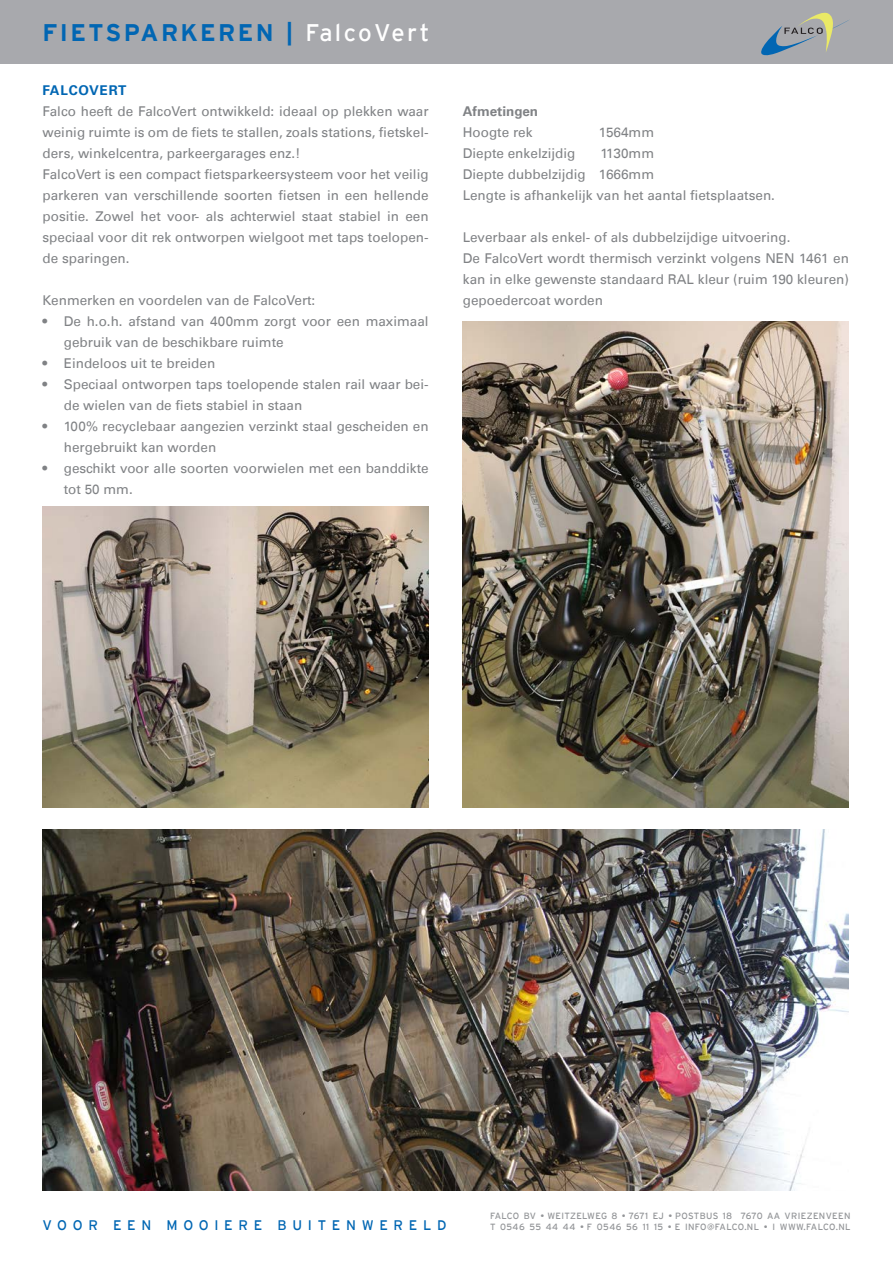
<style>
.page{position:relative;width:893px;height:1263px;background:#fff}
.page>*{position:absolute;margin:0;border:0;box-sizing:border-box;transform-origin:0 0}
.Normaal{font:700 24px "Interstate";letter-spacing:.1em;color:#0166b3}
.t1{font:13.8px "Interstate";letter-spacing:.41em;color:#0166b3}
.t2{font:13.5px/21px "Univers LT";color:#808285}
.t3{font:700 13.5px "Univers LT";color:#808285}
.t4{font:700 13.5px "Univers LT";letter-spacing:.06em;color:#0166b3}
.t5{font:9px "Interstate";letter-spacing:.04em;color:#939598}
.s1{font-weight:400;color:#fff}
</style>
<div class="page">
<img style="left:463px;top:321px;width:386px;height:487px">
<img style="left:43px;top:829px;width:806px;height:362px">
<div style="left:0;top:0;width:893px;height:64px;background:#a8a9ad"></div>
<svg style="left:761px;top:12px;width:88px;height:44px"></svg>
<img style="left:43px;top:506px;width:386px;height:302px">
<p class="Normaal" style="left:43px;top:19px;width:388px">FIETSPARKEREN | <span class="s1">FalcoVert</span></p>
<p class="t4" style="left:43px;top:82px;width:85px">FALCOVERT</p>
<p class="t2" style="left:43px;top:101px;width:388px;text-align:justify">Falco heeft de FalcoVert ontwikkeld: ideaal op plekken waar weinig ruimte is om de fiets te stallen, zoals stations, fietskel&shy;ders, winkelcentra, parkeergarages enz.!</p>
<p class="t2" style="left:43px;top:164px;width:388px;text-align:justify">FalcoVert is een compact fietsparkeersysteem voor het veilig parkeren van verschillende soorten fietsen in een hellende positie. Zowel het voor- als achterwiel staat stabiel in een speciaal voor dit rek ontworpen wielgoot met taps toelopen&shy;de sparingen.</p>
<p class="t2" style="left:43px;top:290px;width:274px">Kenmerken en voordelen van de FalcoVert:</p>
<p class="t2" style="left:64px;top:311px;width:366px;text-indent:-21px">• De h.o.h. afstand van 400mm zorgt voor een maximaal gebruik van de beschikbare ruimte</p>
<p class="t2" style="left:43px;top:353px;width:174px">• Eindeloos uit te breiden</p>
<p class="t2" style="left:64px;top:374px;width:366px;text-indent:-21px">• Speciaal ontworpen taps toelopende stalen rail waar bei&shy;de wielen van de fiets stabiel in staan</p>
<p class="t2" style="left:64px;top:416px;width:366px;text-indent:-21px">• 100% recyclebaar aangezien verzinkt staal gescheiden en hergebruikt kan worden</p>
<p class="t2" style="left:64px;top:458px;width:366px;text-indent:-21px">• geschikt voor alle soorten voorwielen met een banddikte tot 50 mm.</p>
<p class="t3" style="left:463px;top:103px;width:77px">Afmetingen</p>
<p class="t2" style="left:463px;top:122px;width:71px">Hoogte rek</p>
<p class="t2" style="left:599px;top:122px;width:57px">1564mm</p>
<p class="t2" style="left:463px;top:143px;width:114px">Diepte enkelzijdig</p>
<p class="t2" style="left:601px;top:143px;width:55px">1130mm</p>
<p class="t2" style="left:463px;top:164px;width:193px">Diepte dubbelzijdig 1666mm</p>
<p class="t2" style="left:463px;top:185px;width:314px">Lengte is afhankelijk van het aantal fietsplaatsen.</p>
<p class="t2" style="left:463px;top:227px;width:329px">Leverbaar als enkel- of als dubbelzijdige uitvoering.</p>
<p class="t2" style="left:463px;top:248px;width:388px;text-align:justify">De FalcoVert wordt thermisch verzinkt volgens NEN 1461 en kan in elke gewenste standaard RAL kleur (ruim 190 kleuren) gepoedercoat worden</p>
<p class="t5" style="left:490px;top:1211px;width:362px">FALCO BV • WEITZELWEG 8 • 7671 EJ • POSTBUS 18 7670 AA VRIEZENVEEN</p>
<p class="t1" style="left:43px;top:1217px;width:405px">VOOR EEN MOOIERE BUITENWERELD</p>
<p class="t5" style="left:490px;top:1222px;width:362px">T 0546 55 44 44 • F 0546 56 11 15 • E INFO@FALCO.NL • I WWW.FALCO.NL</p>
</div>
